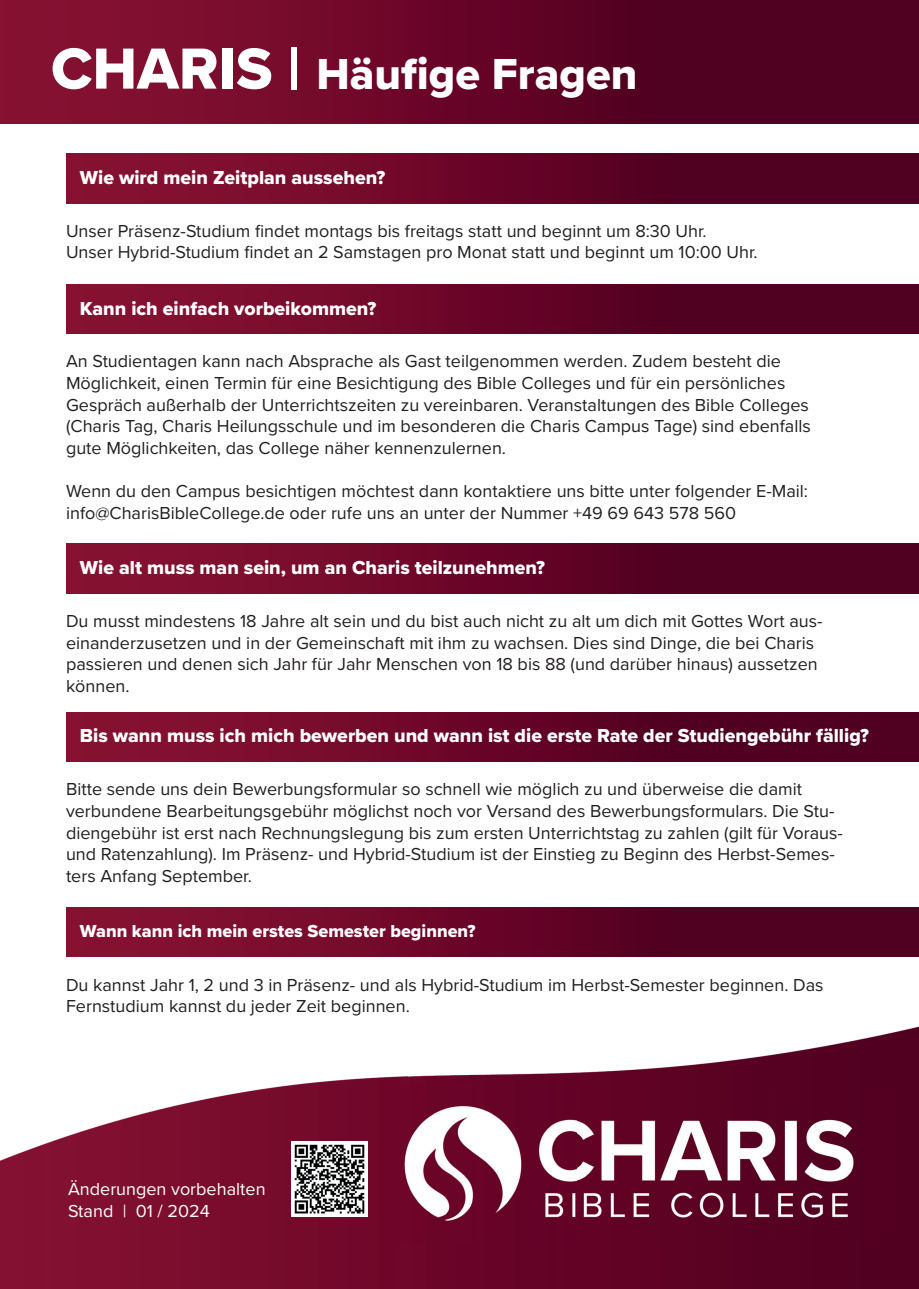
<style>
.page{position:relative;width:919px;height:1289px;background:#fff}
.page>*{position:absolute;margin:0;border:0;box-sizing:border-box;transform-origin:0 0}
.t1{font:45px "Proxima Nova Extrabld";color:#fff}
.t2{font:19.5px "Proxima Nova Extrabld";color:#fff}
.t3{font:18px/21.6px "Proxima Nova";color:#231f20}
.t4{font:18px "Proxima Nova Extrabld";color:#fff}
.t5{font:18px/21.6px "Proxima Nova";color:#fff}
.s1{font-size:60px}
</style>
<div class="page">
<div style="left:0;top:0;width:918px;height:123px;background:linear-gradient(to right,#891132,#45001c)"></div>
<img style="left:0;top:1076px;width:408px;height:212px">
<img style="left:408px;top:1026px;width:510px;height:68px">
<div style="left:868px;top:1094px;width:50px;height:194px;background:#510020"></div>
<img style="left:408px;top:1242px;width:460px;height:46px">
<img style="left:368px;top:1084px;width:525px;height:158px">
<div style="left:66px;top:153px;width:852px;height:50px;background:linear-gradient(to right,#8a1132,#45001c)"></div>
<div style="left:66px;top:284px;width:852px;height:49px;background:linear-gradient(to right,#8a1132,#45001c)"></div>
<div style="left:66px;top:544px;width:852px;height:49px;background:linear-gradient(to right,#8a1132,#45001c)"></div>
<div style="left:66px;top:712px;width:852px;height:49px;background:linear-gradient(to right,#8a1132,#45001c)"></div>
<div style="left:66px;top:907px;width:852px;height:49px;background:linear-gradient(to right,#8a1132,#45001c)"></div>
<img style="left:291px;top:1141px;width:76px;height:75px">
<h1 class="t1" style="left:51px;top:40px;width:588px"><span class="s1">CHARIS |</span> Häufige Fragen</h1>
<p class="t2" style="left:80px;top:163px;width:307px">Wie wird mein Zeitplan aussehen?</p>
<p class="t3" style="left:66px;top:219px;width:693px">Unser Präsenz-Studium findet montags bis freitags statt und beginnt um 8:30 Uhr.<br>Unser Hybrid-Studium findet an 2 Samstagen pro Monat statt und beginnt um 10:00 Uhr.</p>
<p class="t2" style="left:80px;top:293px;width:298px">Kann ich einfach vorbeikommen?</p>
<p class="t3" style="left:66px;top:350px;width:746px">An Studientagen kann nach Absprache als Gast teilgenommen werden. Zudem besteht die Möglichkeit, einen Termin für eine Besichtigung des Bible Colleges und für ein persönliches Gespräch außerhalb der Unterrichtszeiten zu vereinbaren. Veranstaltungen des Bible Colleges (Charis Tag, Charis Heilungsschule und im besonderen die Charis Campus Tage) sind ebenfalls gute Möglichkeiten, das College näher kennenzulernen.</p>
<p class="t3" style="left:66px;top:479px;width:743px">Wenn du den Campus besichtigen möchtest dann kontaktiere uns bitte unter folgender E-Mail: info@CharisBibleCollege.de oder rufe uns an unter der Nummer +49 69 643 578 560</p>
<p class="t2" style="left:80px;top:553px;width:466px">Wie alt muss man sein, um an Charis teilzunehmen?</p>
<p class="t3" style="left:66px;top:609px;width:758px">Du musst mindestens 18 Jahre alt sein und du bist auch nicht zu alt um dich mit Gottes Wort aus&shy;einanderzusetzen und in der Gemeinschaft mit ihm zu wachsen. Dies sind Dinge, die bei Charis passieren und denen sich Jahr für Jahr Menschen von 18 bis 88 (und darüber hinaus) aussetzen können.</p>
<p class="t2" style="left:80px;top:721px;width:790px">Bis wann muss ich mich bewerben und wann ist die erste Rate der Studiengebühr fällig?</p>
<p class="t3" style="left:66px;top:777px;width:778px">Bitte sende uns dein Bewerbungsformular so schnell wie möglich zu und überweise die damit verbundene Bearbeitungsgebühr möglichst noch vor Versand des Bewerbungsformulars. Die Stu&shy;diengebühr ist erst nach Rechnungslegung bis zum ersten Unterrichtstag zu zahlen (gilt für Voraus&shy;und Ratenzahlung). Im Präsenz- und Hybrid-Studium ist der Einstieg zu Beginn des Herbst-Semes&shy;ters Anfang September.</p>
<p class="t4" style="left:80px;top:917px;width:397px">Wann kann ich mein erstes Semester beginnen?</p>
<p class="t3" style="left:66px;top:973px;width:759px">Du kannst Jahr 1, 2 und 3 in Präsenz- und als Hybrid-Studium im Herbst-Semester beginnen. Das<br>Fernstudium kannst du jeder Zeit beginnen.</p>
<p class="t5" style="left:68px;top:1177px;width:199px">Änderungen vorbehalten<br>Stand | 01 / 2024</p>
</div>
